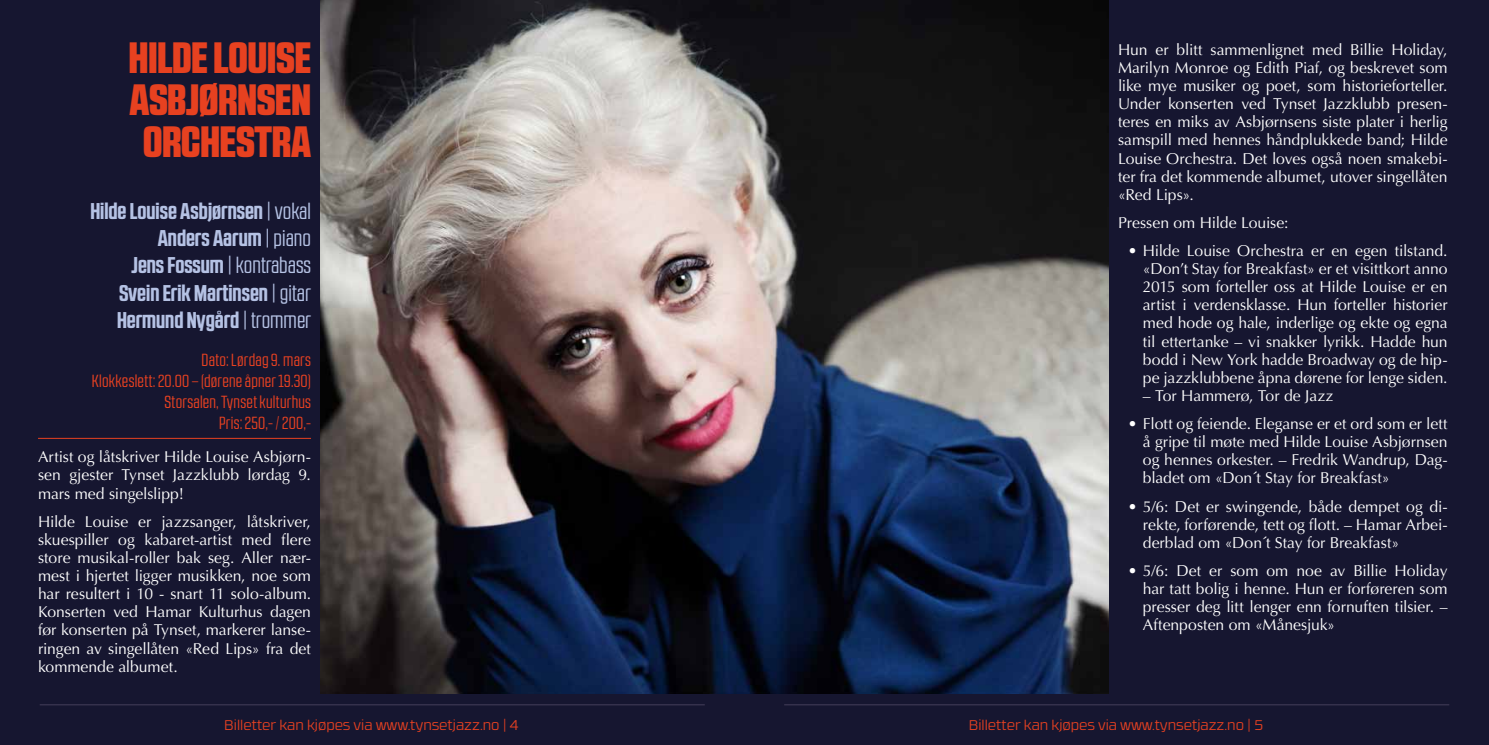
<style>
.page{position:relative;width:1489px;height:745px;background:#fff}
.page>*{position:absolute;margin:0;border:0;box-sizing:border-box;transform-origin:0 0}
.t1{font:900 43.75px/42px "RB No 2.1 a";color:#e74120;text-align:center}
.t2{font:700 22.75px/27.3px "RB No 2.1 a";color:#b5c2e4;text-align:right}
.t3{font:17.5px/21px "RB No 2.1 a";letter-spacing:.015em;color:#e74121;text-align:right}
.t4{font:15.75px/18px "Optima";color:#fff;text-align:justify}
.t5{font:300 14px "RB No 3.1";color:#e74121}
.s1{font-weight:400}
</style>
<div class="page">
<div style="left:0;top:0;width:1488px;height:744px;background:#161630"></div>
<hr style="left:784px;top:704px;width:665px;height:1px;background:#453f5a">
<hr style="left:40px;top:704px;width:664px;height:1px;background:#453f5a">
<img style="left:321px;top:0;width:786px;height:693px">
<hr style="left:38px;top:437px;width:273px;height:1px;background:#e74121">
<h1 class="t1" style="left:129px;top:37px;width:183px">HILDE LOUISE<br>ASBJØRNSEN<br>ORCHESTRA</h1>
<h2 class="t2" style="left:90px;top:197px;width:222px">Hilde Louise Asbjørnsen <span class="s1">| vokal<br></span>Anders Aarum <span class="s1">| piano<br></span>Jens Fossum <span class="s1">| kontrabass<br></span>Svein Erik Martinsen <span class="s1">| gitar<br></span>Hermund Nygård <span class="s1">| trommer</span></h2>
<p class="t3" style="left:92px;top:349px;width:221px">Dato: Lørdag 9. mars<br>Klokkeslett: 20.00 – (dørene åpner 19.30)<br>Storsalen, Tynset kulturhus<br>Pris: 250,- / 200,-</p>
<p class="t4" style="left:38px;top:448px;width:274px">Artist og låtskriver Hilde Louise Asbjørn&shy;sen gjester Tynset Jazzklubb lørdag 9. mars med singelslipp!</p>
<p class="t4" style="left:38px;top:512px;width:274px">Hilde Louise er jazzsanger, låtskriver, skuespiller og kabaret-artist med flere store musikal-roller bak seg. Aller nær&shy;mest i hjertet ligger musikken, noe som har resultert i 10 - snart 11 solo-album.<br>Konserten ved Hamar Kulturhus dagen før konserten på Tynset, markerer lanse&shy;ringen av singellåten «Red Lips» fra det kommende albumet.</p>
<p class="t4" style="left:1117px;top:41px;width:331px">Hun er blitt sammenlignet med Billie Holiday, Marilyn Monroe og Edith Piaf, og beskrevet som like mye musiker og poet, som historieforteller.<br>Under konserten ved Tynset Jazzklubb presen&shy;teres en miks av Asbjørnsens siste plater i herlig samspill med hennes håndplukkede band; Hilde Louise Orchestra. Det loves også noen smakebi&shy;ter fra det kommende albumet, utover singellåten «Red Lips».</p>
<p class="t4" style="left:1117px;top:213px;width:172px">Pressen om Hilde Louise:</p>
<p class="t4" style="left:1142px;top:241px;width:306px;text-indent:-15px">• Hilde Louise Orchestra er en egen tilstand. «Don’t Stay for Breakfast» er et visittkort anno 2015 som forteller oss at Hilde Louise er en artist i verdensklasse. Hun forteller historier med hode og hale, inderlige og ekte og egna til ettertanke – vi snakker lyrikk. Hadde hun bodd i New York hadde Broadway og de hip&shy;pe jazzklubbene åpna dørene for lenge siden.</p>
<p class="t4" style="left:1142px;top:386px;width:192px">– Tor Hammerø, Tor de Jazz</p>
<p class="t4" style="left:1142px;top:414px;width:306px;text-indent:-15px">• Flott og feiende. Eleganse er et ord som er lett å gripe til møte med Hilde Louise Asbjørnsen og hennes orkester. – Fredrik Wandrup, Dag&shy;bladet om «Don´t Stay for Breakfast»</p>
<p class="t4" style="left:1142px;top:497px;width:306px;text-indent:-15px">• 5/6: Det er swingende, både dempet og di&shy;rekte, forførende, tett og flott. – Hamar Arbei&shy;derblad om «Don´t Stay for Breakfast»</p>
<p class="t4" style="left:1142px;top:561px;width:306px;text-indent:-15px">• 5/6: Det er som om noe av Billie Holiday har tatt bolig i henne. Hun er forføreren som presser deg litt lenger enn fornuften tilsier. – Aftenposten om «Månesjuk»</p>
<p class="t5" style="left:224px;top:714px;width:296px">Billetter kan kjøpes via www.tynsetjazz.no | 4</p>
<p class="t5" style="left:968px;top:714px;width:296px">Billetter kan kjøpes via www.tynsetjazz.no | 5</p>
</div>
